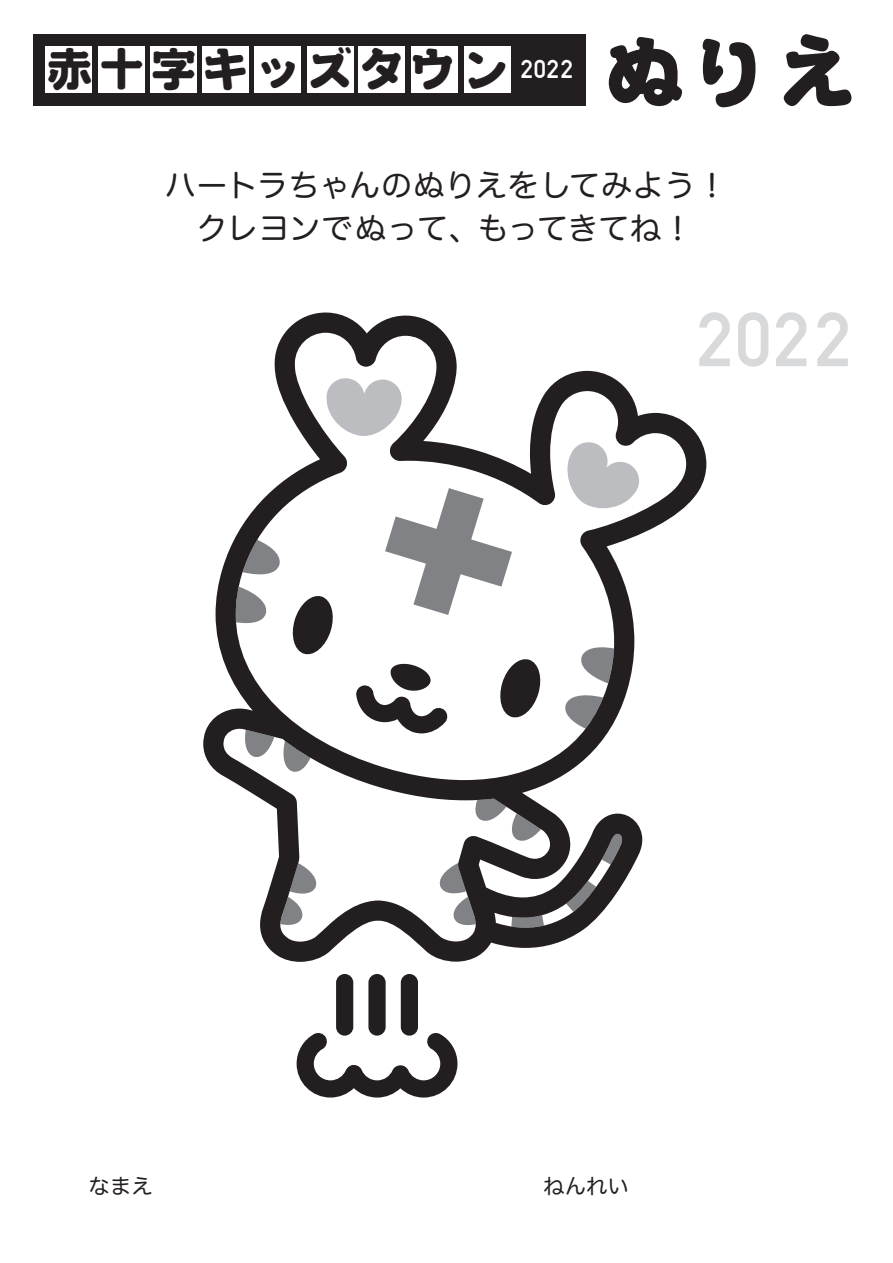
<style>
.page{position:relative;width:893px;height:1263px;background:#fff}
.page>*{position:absolute;margin:0;border:0;box-sizing:border-box;transform-origin:0 0}
.t1{font:78.45px "Oike W9 90 ms RKSJ H";color:#231f20}
.t2{font:700 75.15px "DIN Alternate";color:#d8d9db}
.t3{font:45.15px "Oike W9 90 ms RKSJ H";letter-spacing:.15em;color:#231f20}
.t4{font:31.2px/43px "Hira Maru Pro N W4";letter-spacing:.02em;color:#231f20;text-align:center}
.t5{font:21px "Hira Maru Pro N W4";letter-spacing:.02em;color:#231f20}
</style>
<div class="page">
<div style="left:34px;top:34px;width:552px;height:72px;background:#231f20"></div>
<div style="left:45px;top:46px;width:47px;height:47px;background:#fff"></div>
<div style="left:98px;top:46px;width:47px;height:47px;background:#fff"></div>
<div style="left:150px;top:46px;width:47px;height:47px;background:#fff"></div>
<div style="left:202px;top:46px;width:47px;height:47px;background:#fff"></div>
<div style="left:254px;top:46px;width:47px;height:47px;background:#fff"></div>
<div style="left:307px;top:46px;width:47px;height:47px;background:#fff"></div>
<div style="left:358px;top:46px;width:47px;height:47px;background:#fff"></div>
<div style="left:411px;top:46px;width:47px;height:47px;background:#fff"></div>
<div style="left:464px;top:46px;width:46px;height:47px;background:#fff"></div>
<svg style="left:297px;top:1032px;width:160px;height:65px"></svg>
<div style="left:336px;top:974px;width:17px;height:62px;background:#231f20;border-radius:9px"></div>
<div style="left:368px;top:974px;width:18px;height:62px;background:#231f20;border-radius:9px"></div>
<div style="left:401px;top:974px;width:17px;height:62px;background:#231f20;border-radius:9px"></div>
<svg style="left:203px;top:312px;width:503px;height:650px"></svg>
<h3 class="t3" style="left:47px;top:45px;width:527px">赤十字キッズタウン <sup>2022</sup></h3>
<h1 class="t1" style="left:606px;top:30px;width:251px">ぬりえ</h1>
<p class="t4" style="left:165px;top:162px;width:564px">ハートラちゃんのぬりえをしてみよう！クレヨンでぬって、もってきてね！</p>
<h2 class="t2" style="left:697px;top:283px;width:156px">2022</h2>
<p class="t5" style="left:89px;top:1168px;width:65px">なまえ</p>
<p class="t5" style="left:544px;top:1168px;width:87px">ねんれい</p>
</div>
